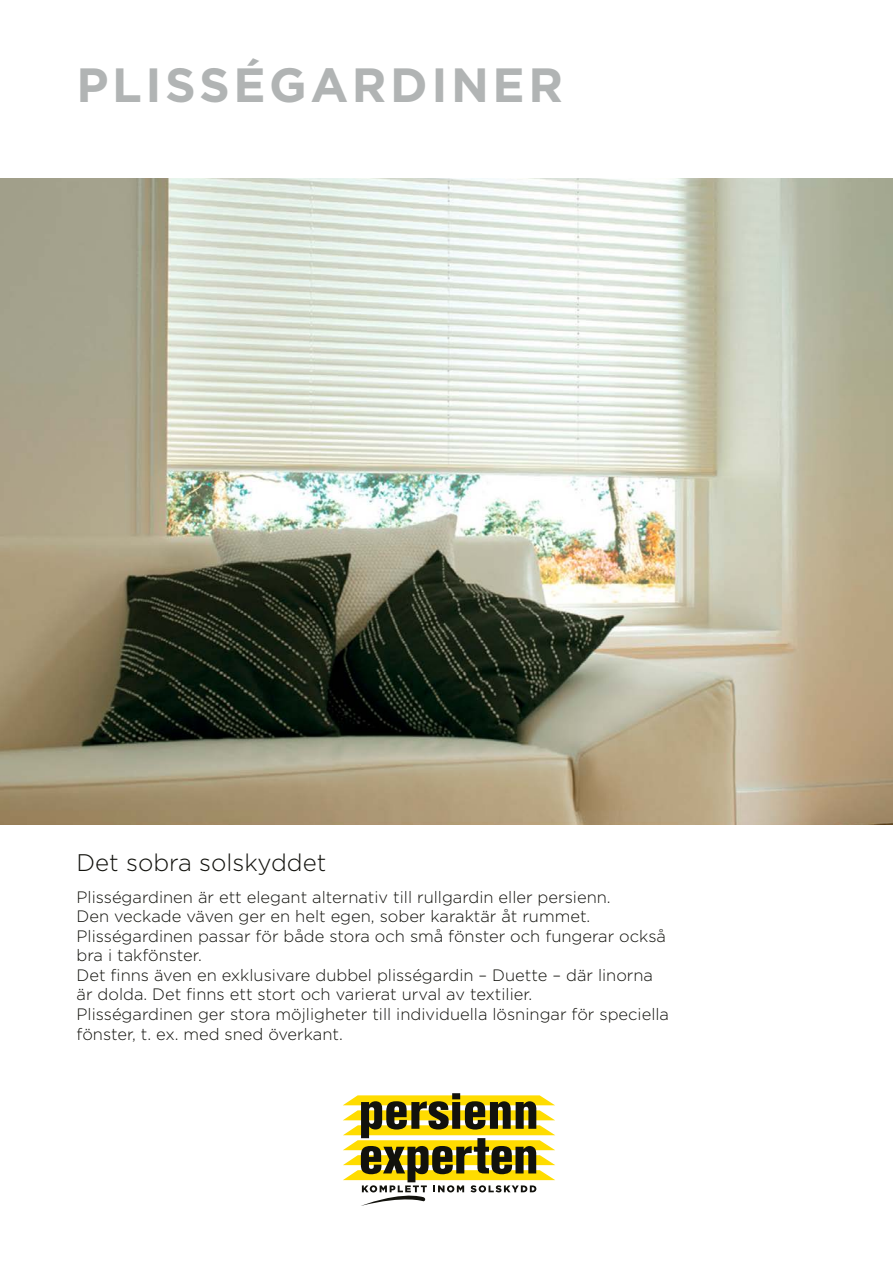
<style>
.page{position:relative;width:893px;height:1263px;background:#fff}
.page>*{position:absolute;margin:0;border:0;box-sizing:border-box;transform-origin:0 0}
.t1{font:700 48px "Gotham";letter-spacing:.075em;color:#b1b4b4}
.t2{font:300 24px "Gotham";color:#12120d}
.t3{font:300 16.5px/19.5px "Gotham";color:#12120d}
</style>
<div class="page">
<img style="left:0;top:179px;width:893px;height:646px">
<svg style="left:343px;top:1093px;width:212px;height:113px"></svg>
<h1 class="t1" style="left:77px;top:53px;width:488px">PLISSÉGARDINER</h1>
<h2 class="t2" style="left:77px;top:847px;width:251px">Det sobra solskyddet</h2>
<p class="t3" style="left:77px;top:887px;width:594px">Plisségardinen är ett elegant alternativ till rullgardin eller persienn.<br>Den veckade väven ger en helt egen, sober karaktär åt rummet.<br>Plisségardinen passar för både stora och små fönster och fungerar också bra i takfönster.<br>Det finns även en exklusivare dubbel plisségardin – Duette – där linorna är dolda. Det finns ett stort och varierat urval av textilier.<br>Plisségardinen ger stora möjligheter till individuella lösningar för speciella fönster, t. ex. med sned överkant.</p>
</div>
